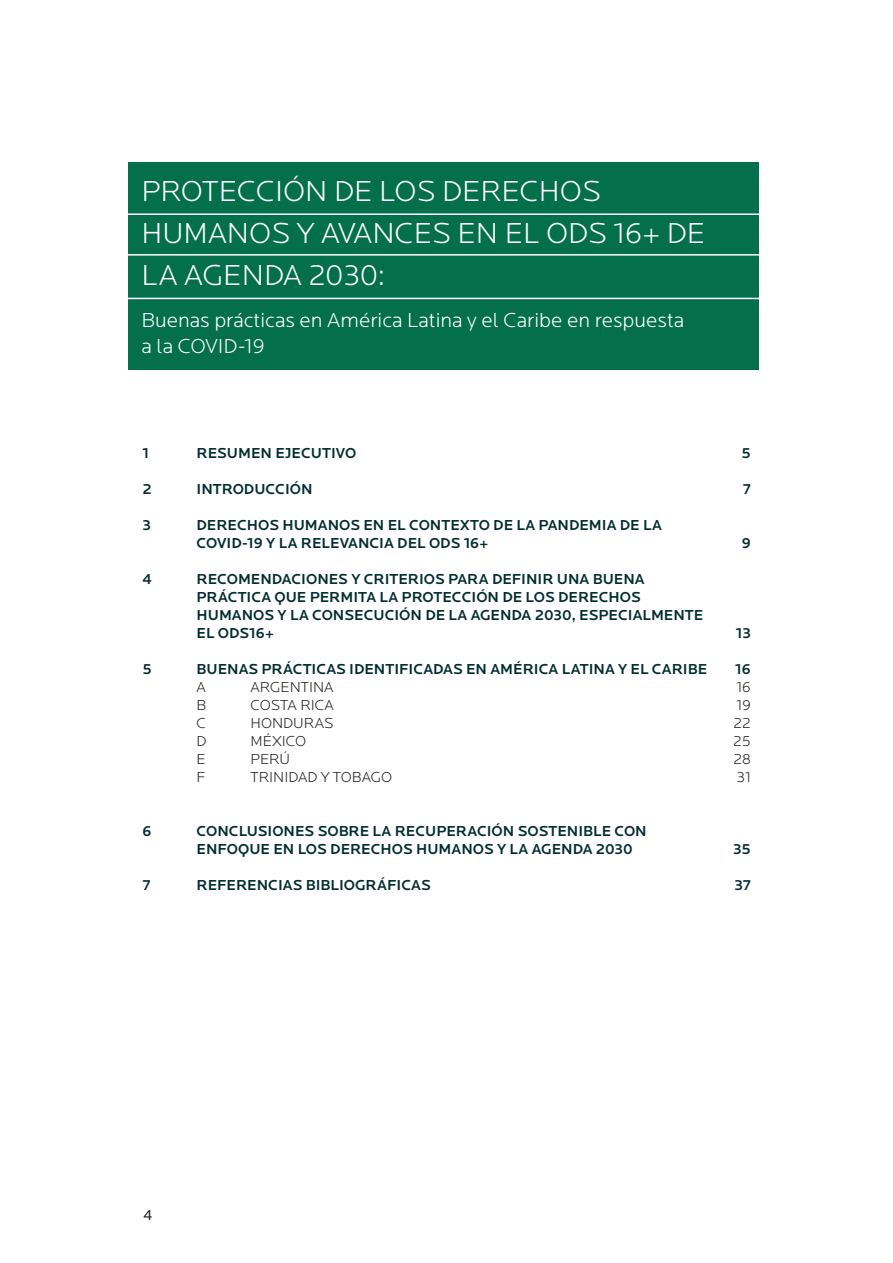
<style>
.page{position:relative;width:893px;height:1263px;background:#fff}
.page>*{position:absolute;margin:0;border:0;box-sizing:border-box;transform-origin:0 0}
.Locator_H1{font:300 30px/42px "Locator";color:#fff}
.Locator_H1-2{font:300 21px/25.2px "Locator";color:#fff}
.Locator_H2{font:500 15px/18px "Locator";color:#022d31}
.TOC_body_text{font:300 15px "Locator";color:#231f20}
.t1{font:15px "Locator";color:#231f20}
</style>
<div class="page">
<div style="left:129px;top:162px;width:630px;height:208px;background:#046f4b"></div>
<hr style="left:114px;top:213px;width:651px;height:2px;background:#fff">
<hr style="left:114px;top:254px;width:651px;height:2px;background:#fff">
<hr style="left:114px;top:298px;width:651px;height:1px;background:#fff">
<h1 class="Locator_H1" style="left:141px;top:171px;width:565px">PROTECCIÓN DE LOS DERECHOS<br>HUMANOS Y AVANCES EN EL ODS 16+ DE<br>LA AGENDA 2030:</h1>
<h1 class="Locator_H1-2" style="left:141px;top:309px;width:544px">Buenas prácticas en América Latina y el Caribe en respuesta a la COVID-19</h1>
<h2 class="Locator_H2" style="left:143px;top:444px;width:8px">1</h2>
<h2 class="Locator_H2" style="left:197px;top:444px;width:161px">RESUMEN EJECUTIVO</h2>
<h2 class="Locator_H2" style="left:742px;top:444px;width:11px">5</h2>
<h2 class="Locator_H2" style="left:143px;top:480px;width:11px">2</h2>
<h2 class="Locator_H2" style="left:197px;top:480px;width:118px">INTRODUCCIÓN</h2>
<h2 class="Locator_H2" style="left:743px;top:480px;width:9px">7</h2>
<h2 class="Locator_H2" style="left:143px;top:516px;width:10px">3</h2>
<h2 class="Locator_H2" style="left:197px;top:516px;width:467px">DERECHOS HUMANOS EN EL CONTEXTO DE LA PANDEMIA DE LA<br>COVID-19 Y LA RELEVANCIA DEL ODS 16+</h2>
<h2 class="Locator_H2" style="left:742px;top:534px;width:11px">9</h2>
<h2 class="Locator_H2" style="left:143px;top:570px;width:11px">4</h2>
<h2 class="Locator_H2" style="left:197px;top:570px;width:508px">RECOMENDACIONES Y CRITERIOS PARA DEFINIR UNA BUENA PRÁCTICA QUE PERMITA LA PROTECCIÓN DE LOS DERECHOS HUMANOS Y LA CONSECUCIÓN DE LA AGENDA 2030, ESPECIALMENTE EL ODS16+</h2>
<h2 class="Locator_H2" style="left:736px;top:624px;width:17px">13</h2>
<h2 class="Locator_H2" style="left:143px;top:660px;width:11px">5</h2>
<h2 class="Locator_H2" style="left:197px;top:660px;width:512px">BUENAS PRÁCTICAS IDENTIFICADAS EN AMÉRICA LATINA Y EL CARIBE</h2>
<h2 class="Locator_H2" style="left:735px;top:660px;width:17px">16</h2>
<p class="TOC_body_text" style="left:197px;top:679px;width:11px">A</p>
<p class="TOC_body_text" style="left:251px;top:679px;width:85px">ARGENTINA</p>
<p class="TOC_body_text" style="left:736px;top:679px;width:16px">16</p>
<p class="TOC_body_text" style="left:197px;top:697px;width:11px">B</p>
<p class="TOC_body_text" style="left:251px;top:697px;width:85px">COSTA RICA</p>
<p class="TOC_body_text" style="left:736px;top:697px;width:16px">19</p>
<p class="TOC_body_text" style="left:197px;top:715px;width:11px">C</p>
<p class="TOC_body_text" style="left:251px;top:715px;width:85px">HONDURAS</p>
<p class="TOC_body_text" style="left:733px;top:715px;width:19px">22</p>
<p class="TOC_body_text" style="left:197px;top:733px;width:11px">D</p>
<p class="TOC_body_text" style="left:251px;top:733px;width:57px">MÉXICO</p>
<p class="TOC_body_text" style="left:733px;top:733px;width:19px">25</p>
<p class="TOC_body_text" style="left:197px;top:751px;width:11px">E</p>
<p class="TOC_body_text" style="left:251px;top:751px;width:41px">PERÚ</p>
<p class="TOC_body_text" style="left:733px;top:751px;width:19px">28</p>
<p class="TOC_body_text" style="left:197px;top:769px;width:10px">F</p>
<p class="TOC_body_text" style="left:251px;top:769px;width:143px">TRINIDAD Y TOBAGO</p>
<p class="TOC_body_text" style="left:737px;top:769px;width:16px">31</p>
<h2 class="Locator_H2" style="left:143px;top:822px;width:11px">6</h2>
<h2 class="Locator_H2" style="left:197px;top:822px;width:452px">CONCLUSIONES SOBRE LA RECUPERACIÓN SOSTENIBLE CON<br>ENFOQUE EN LOS DERECHOS HUMANOS Y LA AGENDA 2030</h2>
<h2 class="Locator_H2" style="left:733px;top:840px;width:19px">35</h2>
<h2 class="Locator_H2" style="left:143px;top:876px;width:9px">7</h2>
<h2 class="Locator_H2" style="left:197px;top:876px;width:236px">REFERENCIAS BIBLIOGRÁFICAS</h2>
<h2 class="Locator_H2" style="left:735px;top:876px;width:18px">37</h2>
<p class="t1" style="left:143px;top:1207px;width:10px">4</p>
</div>
